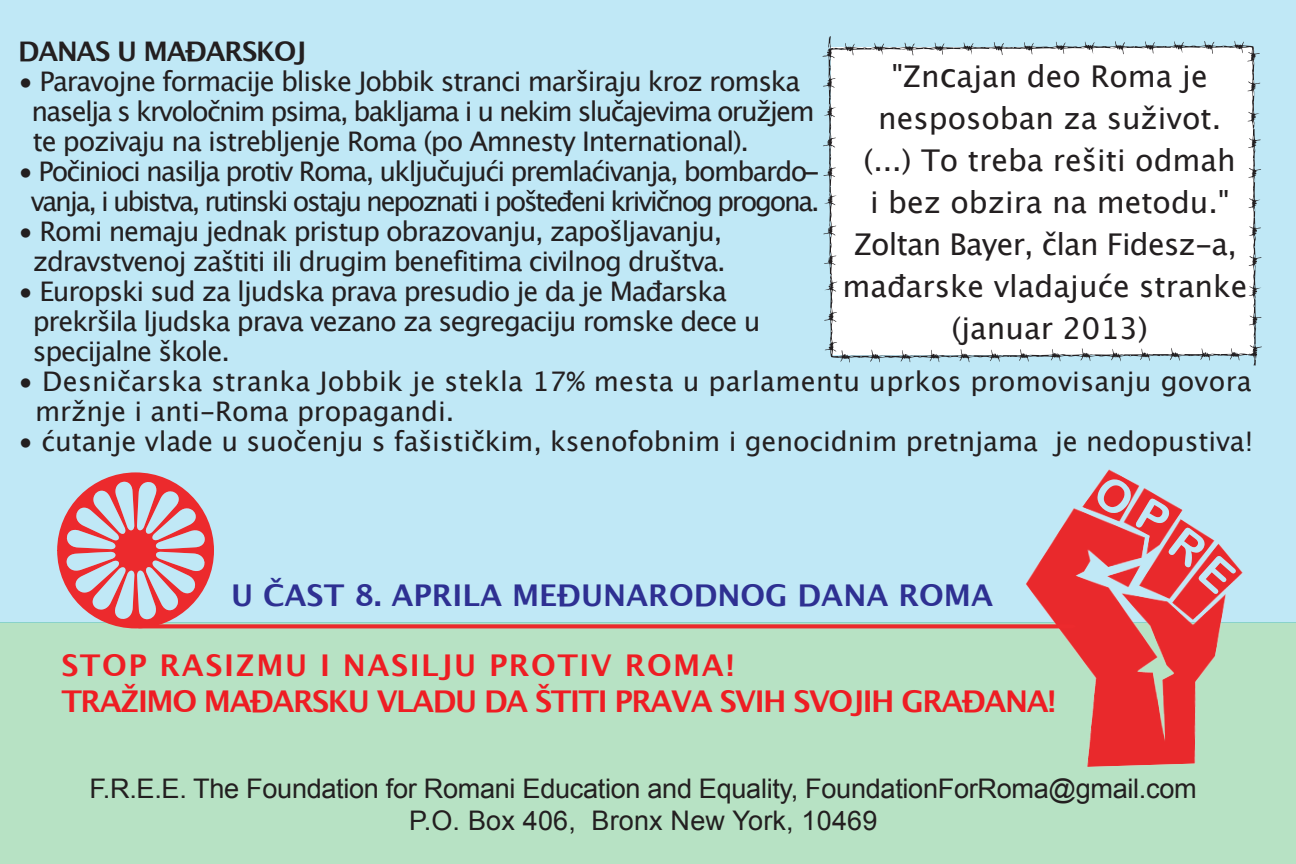
<style>
.page{position:relative;width:1296px;height:864px;background:#fff}
.page>*{position:absolute;margin:0;border:0;box-sizing:border-box;transform-origin:0 0}
.t1{font:30px/42px "Lucida Grande";color:#231f20;text-align:center}
.t2{font:700 30px/36px "Lucida Grande";letter-spacing:-.05em;color:#ee1d23}
.t3{font:700 30px "Lucida Grande";color:#2e3092}
.t4{font:27px/30px "Lucida Grande";letter-spacing:-.045em;color:#231f20}
.t5{font:27px/30px "Lucida Grande";letter-spacing:-.08em;color:#231f20;text-align:center}
.t6{font:27px/32.4px "Arial";letter-spacing:-.01em;color:#231f20;text-align:center}
.t7{font:27px/30px "Lucida Grande";letter-spacing:.01em;color:#231f20}
.t8{font:27px "Lucida Grande";letter-spacing:-.005em;color:#231f20}
.t9{font:700 27px "Lucida Grande";letter-spacing:-.045em;color:#231f20}
.s1{font-size:33px}
</style>
<div class="page">
<div style="left:0;top:622px;width:1296px;height:242px;background:#b7e2c4"></div>
<div style="left:0;top:0;width:1296px;height:623px;background:#c0e8f6"></div>
<img style="left:1017px;top:469px;width:238px;height:298px">
<svg style="left:1097px;top:479px;width:139px;height:115px"></svg>
<svg style="left:57px;top:472px;width:1019px;height:156px"></svg>
<hr style="left:57px;top:550px;width:157px;height:1px;background:#ec2a2d">
<svg style="left:822px;top:36px;width:440px;height:330px;background:#f3f7f8"></svg>
<p class="t9" style="left:18px;top:29px;width:290px">DANAS U MAĐARSKOJ</p>
<p class="t4" style="left:32px;top:66px;width:785px;text-indent:-14px">• Paravojne formacije bliske Jobbik stranci marširaju kroz romska naselja s krvoločnim psima, bakljama i u nekim slučajevima oružjem te pozivaju na istrebljenje Roma (po Amnesty International).</p>
<p class="t5" style="left:18px;top:156px;width:803px">• Počinioci nasilja protiv Roma, uključujući premlaćivanja, bombardo vanja, i ubistva, rutinski ostaju nepoznati i pošteđeni krivičnog progona.</p>
<p class="t4" style="left:18px;top:216px;width:709px;text-align:center">• Romi nemaju jednak pristup obrazovanju, zapošljavanju, zdravstvenoj zaštiti ili drugim benefitima civilnog društva.</p>
<p class="t4" style="left:33px;top:276px;width:729px;text-indent:-15px">• Europski sud za ljudska prava presudio je da je Mađarska prekršila ljudska prava vezano za segregaciju romske dece u specijalne škole.</p>
<p class="t7" style="left:35px;top:366px;width:1218px;text-indent:-17px">• Desničarska stranka Jobbik je stekla 17% mesta u parlamentu uprkos promovisanju govora mržnje i anti-Roma propagandi.</p>
<p class="t8" style="left:18px;top:425px;width:1237px">• ćutanje vlade u suočenju s fašističkim, ksenofobnim i genocidnim pretnjama je nedopustiva!</p>
<p class="t1" style="left:842px;top:55px;width:406px">"Zn<span class="s1">c</span>ajan deo Roma je nesposoban za suživot.<br>(...) To treba rešiti odmah<br>i bez obzira na metodu."<br>Zoltan Bayer, član Fidesz-a, mađarske vladajuće stranke (januar 2013)</p>
<p class="t1" style="left:803px;top:150px;width:19px">-</p>
<p class="t3" style="left:231px;top:571px;width:763px">U ČAST 8. APRILA MEĐUNARODNOG DANA ROMA</p>
<p class="t2" style="left:61px;top:647px;width:997px">STOP RASIZMU I NASILJU PROTIV ROMA!<br>TRAŽIMO MAĐARSKU VLADU DA ŠTITI PRAVA SVIH SVOJIH GRAĐANA!</p>
<p class="t6" style="left:90px;top:772px;width:1109px">F.R.E.E. The Foundation for Romani Education and Equality, FoundationForRoma@gmail.com<br>P.O. Box 406, Bronx New York, 10469</p>
</div>
